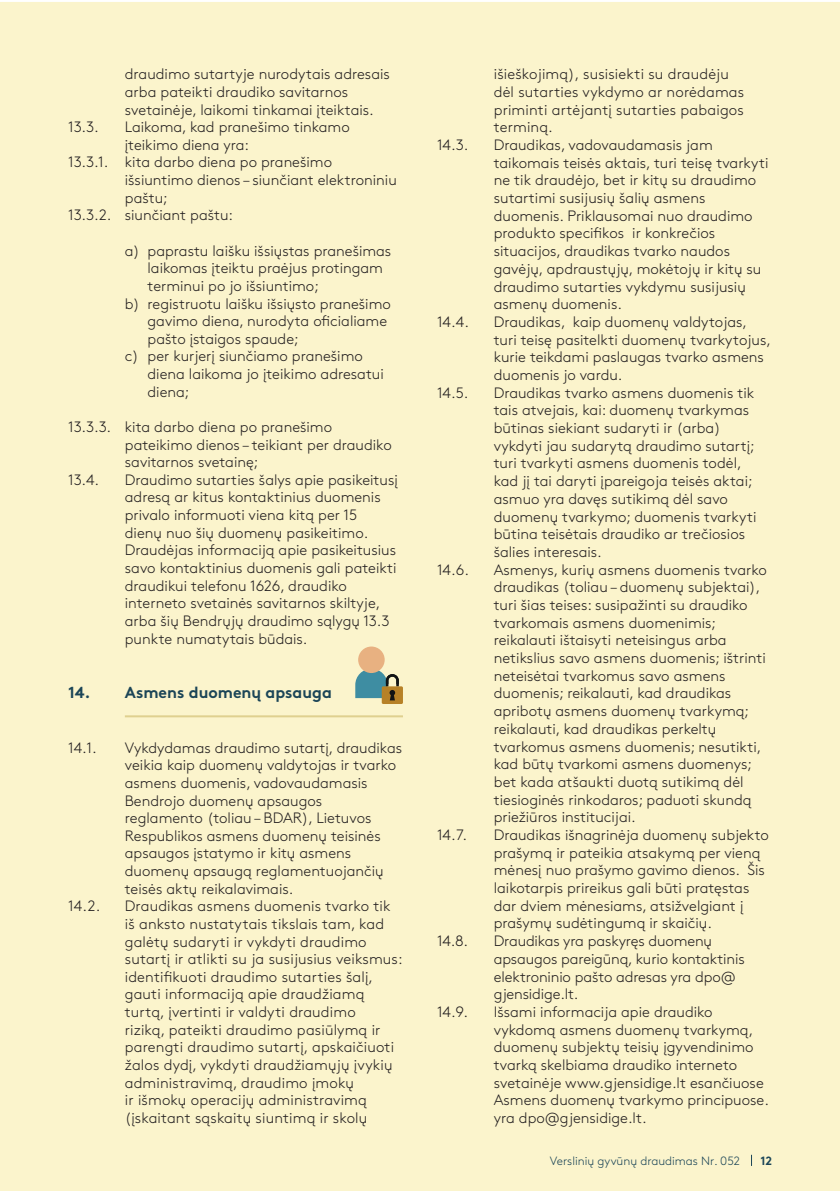
<style>
.page{position:relative;width:840px;height:1191px;background:#fff}
.page>*{position:absolute;margin:0;border:0;box-sizing:border-box;transform-origin:0 0}
.t1{font:700 16px "Gjen Brown OT";color:#1b4557}
.t2{font:300 15px/17.6px "Gjen Brown OT";color:#231f20}
.t3{font:300 12px "Gjen Brown OT";color:#1b4557}
.t4{font:12px "Gjen Brown OT Bold Alt";color:#1b4557}
</style>
<div class="page">
<div style="left:0;top:2px;width:839px;height:1189px;background:#fbf4cc"></div>
<hr style="left:125px;top:715px;width:278px;height:2px;background:#dfd08f">
<div style="left:358px;top:646px;width:26px;height:27px;background:#e8b181;border-radius:50%"></div>
<div style="left:381px;top:686px;width:22px;height:18px;background:#b78127;border-radius:2px"></div>
<svg style="left:355px;top:668px;width:43px;height:32px"></svg>
<p class="t2" style="left:125px;top:64px;width:266px">draudimo sutartyje nurodytais adresais arba pateikti draudiko savitarnos svetainėje, laikomi tinkamai įteiktais.</p>
<p class="t2" style="left:68px;top:117px;width:32px">13.3.</p>
<p class="t2" style="left:125px;top:117px;width:226px">Laikoma, kad pranešimo tinkamo</p>
<p class="t2" style="left:125px;top:135px;width:126px">įteikimo diena yra:</p>
<p class="t2" style="left:68px;top:152px;width:265px">13.3.1. kita darbo diena po pranešimo</p>
<p class="t2" style="left:125px;top:170px;width:273px">išsiuntimo dienos – siunčiant elektroniniu</p>
<p class="t2" style="left:125px;top:188px;width:44px">paštu;</p>
<p class="t2" style="left:68px;top:205px;width:166px">13.3.2. siunčiant paštu:</p>
<p class="t2" style="left:125px;top:240px;width:268px">a) paprastu laišku išsiųstas pranešimas</p>
<p class="t2" style="left:147px;top:258px;width:237px">laikomas įteiktu praėjus protingam</p>
<p class="t2" style="left:147px;top:276px;width:173px">terminui po jo išsiuntimo;</p>
<p class="t2" style="left:125px;top:293px;width:267px">b) registruotu laišku išsiųsto pranešimo</p>
<p class="t2" style="left:147px;top:311px;width:241px">gavimo diena, nurodyta oficialiame</p>
<p class="t2" style="left:147px;top:329px;width:153px">pašto įstaigos spaude;</p>
<p class="t2" style="left:125px;top:346px;width:239px">c) per kurjerį siunčiamo pranešimo</p>
<p class="t2" style="left:147px;top:364px;width:237px">diena laikoma jo įteikimo adresatui</p>
<p class="t2" style="left:147px;top:381px;width:43px">diena;</p>
<p class="t2" style="left:68px;top:417px;width:265px">13.3.3. kita darbo diena po pranešimo</p>
<p class="t2" style="left:125px;top:434px;width:268px">pateikimo dienos – teikiant per draudiko</p>
<p class="t2" style="left:125px;top:452px;width:135px">savitarnos svetainę;</p>
<p class="t2" style="left:68px;top:470px;width:33px">13.4.</p>
<p class="t2" style="left:125px;top:470px;width:274px">Draudimo sutarties šalys apie pasikeitusį adresą ar kitus kontaktinius duomenis privalo informuoti viena kitą per 15 dienų nuo šių duomenų pasikeitimo.<br>Draudėjas informaciją apie pasikeitusius savo kontaktinius duomenis gali pateikti draudikui telefonu 1626, draudiko interneto svetainės savitarnos skiltyje, arba šių Bendrųjų draudimo sąlygų 13.3 punkte numatytais būdais.</p>
<p class="t1" style="left:68px;top:679px;width:265px">14. Asmens duomenų apsauga</p>
<p class="t2" style="left:68px;top:737px;width:30px">14.1.</p>
<p class="t2" style="left:125px;top:737px;width:278px">Vykdydamas draudimo sutartį, draudikas veikia kaip duomenų valdytojas ir tvarko asmens duomenis, vadovaudamasis Bendrojo duomenų apsaugos reglamento (toliau – BDAR), Lietuvos Respublikos asmens duomenų teisinės apsaugos įstatymo ir kitų asmens duomenų apsaugą reglamentuojančių teisės aktų reikalavimais.</p>
<p class="t2" style="left:68px;top:896px;width:34px">14.2.</p>
<p class="t2" style="left:125px;top:896px;width:279px">Draudikas asmens duomenis tvarko tik iš anksto nustatytais tikslais tam, kad galėtų sudaryti ir vykdyti draudimo sutartį ir atlikti su ja susijusius veiksmus: identifikuoti draudimo sutarties šalį, gauti informaciją apie draudžiamą turtą, įvertinti ir valdyti draudimo<br>riziką, pateikti draudimo pasiūlymą ir parengti draudimo sutartį, apskaičiuoti žalos dydį, vykdyti draudžiamųjų įvykių administravimą, draudimo įmokų<br>ir išmokų operacijų administravimą (įskaitant sąskaitų siuntimą ir skolų</p>
<p class="t2" style="left:493px;top:64px;width:252px">išieškojimą), susisiekti su draudėju dėl sutarties vykdymo ar norėdamas priminti artėjantį sutarties pabaigos terminą.</p>
<p class="t2" style="left:437px;top:135px;width:33px">14.3.</p>
<p class="t2" style="left:493px;top:135px;width:276px">Draudikas, vadovaudamasis jam taikomais teisės aktais, turi teisę tvarkyti ne tik draudėjo, bet ir kitų su draudimo sutartimi susijusių šalių asmens duomenis. Priklausomai nuo draudimo produkto specifikos ir konkrečios situacijos, draudikas tvarko naudos gavėjų, apdraustųjų, mokėtojų ir kitų su draudimo sutarties vykdymu susijusių asmenų duomenis.</p>
<p class="t2" style="left:437px;top:312px;width:33px">14.4.</p>
<p class="t2" style="left:493px;top:312px;width:278px">Draudikas, kaip duomenų valdytojas, turi teisę pasitelkti duomenų tvarkytojus, kurie teikdami paslaugas tvarko asmens duomenis jo vardu.</p>
<p class="t2" style="left:437px;top:383px;width:33px">14.5.</p>
<p class="t2" style="left:493px;top:383px;width:264px">Draudikas tvarko asmens duomenis tik tais atvejais, kai: duomenų tvarkymas būtinas siekiant sudaryti ir (arba) vykdyti jau sudarytą draudimo sutartį; turi tvarkyti asmens duomenis todėl, kad jį tai daryti įpareigoja teisės aktai; asmuo yra davęs sutikimą dėl savo duomenų tvarkymo; duomenis tvarkyti būtina teisėtais draudiko ar trečiosios šalies interesais.</p>
<p class="t2" style="left:437px;top:559px;width:33px">14.6.</p>
<p class="t2" style="left:493px;top:559px;width:274px">Asmenys, kurių asmens duomenis tvarko draudikas (toliau – duomenų subjektai), turi šias teises: susipažinti su draudiko tvarkomais asmens duomenimis; reikalauti ištaisyti neteisingus arba netikslius savo asmens duomenis; ištrinti neteisėtai tvarkomus savo asmens duomenis; reikalauti, kad draudikas apribotų asmens duomenų tvarkymą; reikalauti, kad draudikas perkeltų tvarkomus asmens duomenis; nesutikti, kad būtų tvarkomi asmens duomenys; bet kada atšaukti duotą sutikimą dėl tiesioginės rinkodaros; paduoti skundą priežiūros institucijai.</p>
<p class="t2" style="left:437px;top:825px;width:31px">14.7.</p>
<p class="t2" style="left:493px;top:825px;width:276px">Draudikas išnagrinėja duomenų subjekto prašymą ir pateikia atsakymą per vieną mėnesį nuo prašymo gavimo dienos. Šis laikotarpis prireikus gali būti pratęstas dar dviem mėnesiams, atsižvelgiant į prašymų sudėtingumą ir skaičių.</p>
<p class="t2" style="left:437px;top:931px;width:33px">14.8.</p>
<p class="t2" style="left:493px;top:931px;width:252px">Draudikas yra paskyręs duomenų apsaugos pareigūną, kurio kontaktinis elektroninio pašto adresas yra dpo@ gjensidige.lt.</p>
<p class="t2" style="left:437px;top:1001px;width:33px">14.9.</p>
<p class="t2" style="left:493px;top:1001px;width:276px">Išsami informacija apie draudiko vykdomą asmens duomenų tvarkymą, duomenų subjektų teisių įgyvendinimo tvarką skelbiama draudiko interneto svetainėje www.gjensidige.lt esančiuose Asmens duomenų tvarkymo principuose. yra dpo@gjensidige.lt.</p>
<p class="t3" style="left:549px;top:1152px;width:191px">Verslinių gyvūnų draudimas Nr. 052</p>
<p class="t4" style="left:759px;top:1151px;width:13px">12</p>
</div>
